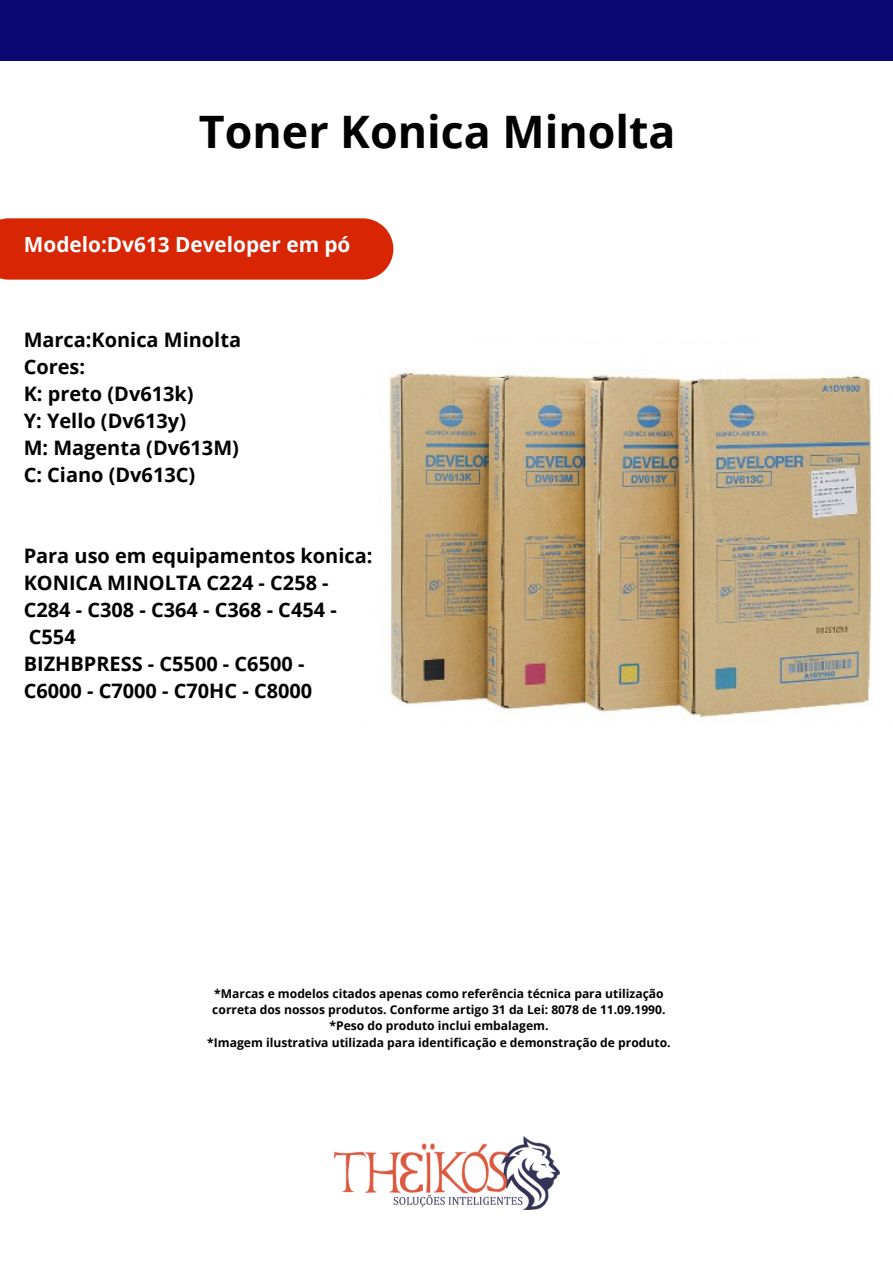
<style>
.page{position:relative;width:893px;height:1264px;background:#fff}
.page>*{position:absolute;margin:0;border:0;box-sizing:border-box;transform-origin:0 0}
.t1{font:700 44.7px "Open Sans";color:#000}
.t2{font:700 20.85px "Open Sans";color:#fff}
.t3{font:700 19.95px "Open Sans";color:#000}
.t4{font:700 12.15px/16.2px "Open Sans";color:#000}
</style>
<div class="page">
<div style="left:0;top:0;width:892px;height:61px;background:#0c0873"></div>
<img style="left:359px;top:245px;width:514px;height:473px">
<div style="left:0;top:218px;width:393px;height:61px;background:#d82503"></div>
<img style="left:334px;top:1136px;width:225px;height:73px">
<p class="t1" style="left:199px;top:100px;width:478px">Toner Konica Minolta</p>
<p class="t2" style="left:24px;top:229px;width:328px">Modelo:Dv613 Developer em pó</p>
<p class="t3" style="left:24px;top:326px;width:219px">Marca:Konica Minolta</p>
<p class="t3" style="left:24px;top:353px;width:63px">Cores:</p>
<p class="t3" style="left:24px;top:380px;width:171px">K: preto (Dv613k)</p>
<p class="t3" style="left:24px;top:407px;width:164px">Y: Yello (Dv613y)</p>
<p class="t3" style="left:24px;top:434px;width:217px">M: Magenta (Dv613M)</p>
<p class="t3" style="left:24px;top:461px;width:173px">C: Ciano (Dv613C)</p>
<p class="t3" style="left:24px;top:542px;width:350px">Para uso em equipamentos konica:</p>
<p class="t3" style="left:24px;top:569px;width:306px">KONICA MINOLTA C224 - C258 -</p>
<p class="t3" style="left:24px;top:596px;width:314px">C284 - C308 - C364 - C368 - C454 -</p>
<p class="t3" style="left:29px;top:623px;width:48px">C554</p>
<p class="t3" style="left:24px;top:650px;width:282px">BIZHBPRESS - C5500 - C6500 -</p>
<p class="t3" style="left:24px;top:677px;width:290px">C6000 - C7000 - C70HC - C8000</p>
<p class="t4" style="left:212px;top:985px;width:454px">*Marcas e modelos citados apenas como referência técnica para utilização correta dos nossos produtos. Conforme artigo 31 da Lei: 8078 de 11.09.1990.</p>
<p class="t4" style="left:329px;top:1017px;width:220px">*Peso do produto inclui embalagem.</p>
<p class="t4" style="left:207px;top:1033px;width:465px">*Imagem ilustrativa utilizada para identificação e demonstração de produto.</p>
</div>
